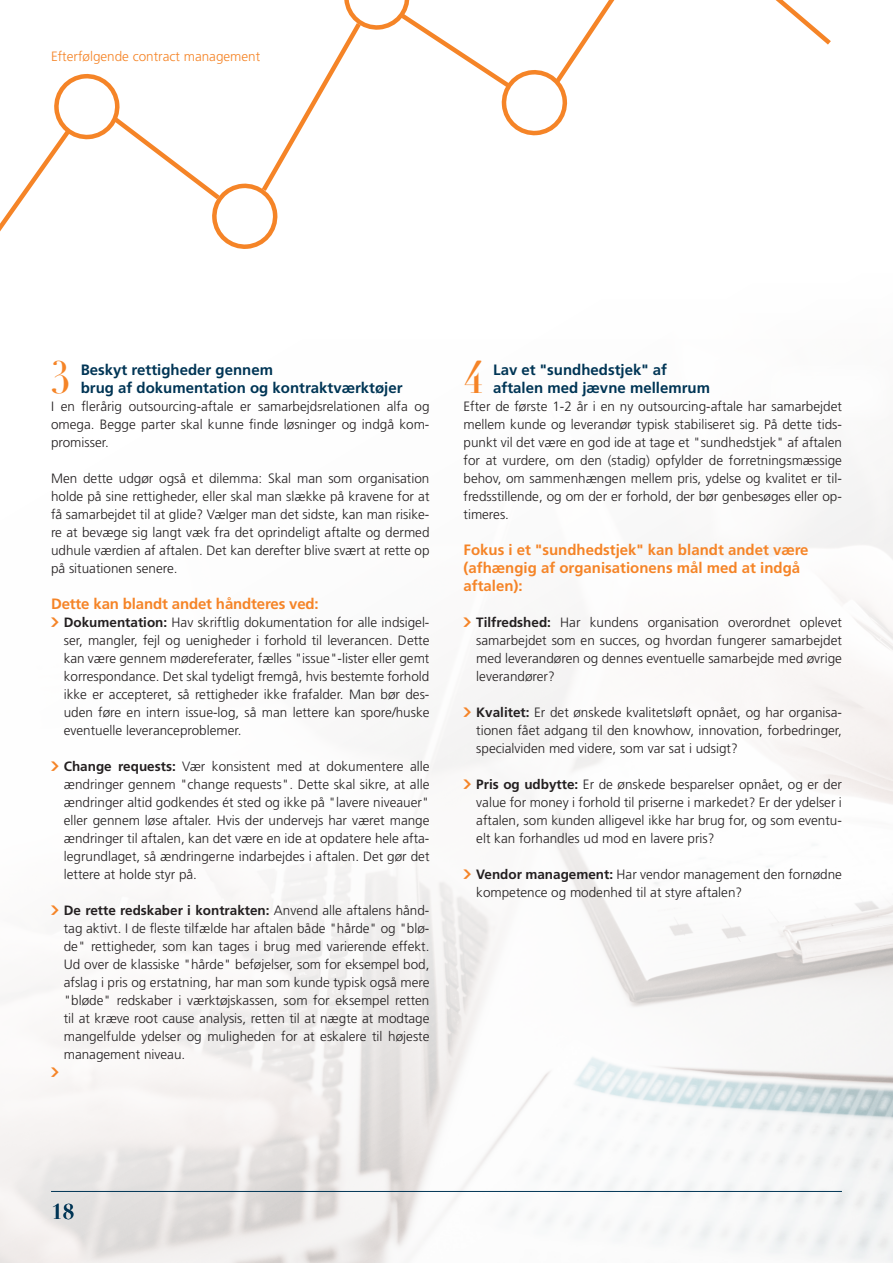
<style>
.page{position:relative;width:893px;height:1263px;background:#fff}
.page>*{position:absolute;margin:0;border:0;box-sizing:border-box;transform-origin:0 0}
.Overskrift{font:45px "Didot LT Std Headline";color:#f58427}
.t1{font:700 21px "Didot LT Std";color:#003555}
.Rubrik{font:700 15px/18px "Frutiger LT Std";color:#f58427}
.Rubrik-2{font:700 15px/18px "Frutiger LT Std";color:#003555}
.Brødtekst{font:300 13.5px/18px "Frutiger LT Std";color:#231f20;text-align:justify}
.t2{font:300 13.5px "Frutiger LT Std";color:#f58427}
.t3{font:13.5px "KR Pil 3";color:#f58427}
.s1{font-family:"KR Pil 3";font-weight:400;color:#f58427}
.s2{font-weight:700}
</style>
<div class="page">
<img style="left:0;top:470px;width:893px;height:793px">
<hr style="left:51px;top:1191px;width:791px;height:1px;background:#003555">
<svg style="left:0;top:0;width:615px;height:249px"></svg>
<svg style="left:775px;top:0;width:56px;height:45px"></svg>
<p class="t2" style="left:51px;top:49px;width:211px">Efterfølgende contract management</p>
<p class="Overskrift" style="left:51px;top:350px;width:21px">3</p>
<p class="Overskrift" style="left:463px;top:350px;width:22px">4</p>
<p class="Rubrik-2" style="left:493px;top:361px;width:218px">Lav et "sundhedstjek" af aftalen med jævne mellemrum</p>
<p class="Brødtekst" style="left:463px;top:398px;width:380px">Efter de første 1-2 år i en ny outsourcing-aftale har samarbejdet mellem kunde og leverandør typisk stabiliseret sig. På dette tids&shy;punkt vil det være en god ide at tage et "sundhedstjek" af aftalen for at vurdere, om den (stadig) opfylder de forretningsmæssige behov, om sammenhængen mellem pris, ydelse og kvalitet er til&shy;fredsstillende, og om der er forhold, der bør genbesøges eller op&shy;timeres.</p>
<p class="Rubrik" style="left:463px;top:541px;width:347px">Fokus i et "sundhedstjek" kan blandt andet være (afhængig af organisationens mål med at indgå aftalen):</p>
<p class="Brødtekst" style="left:476px;top:614px;width:367px;text-indent:-13px"><span class="s1">•</span> <span class="s2">Tilfredshed:</span> Har kundens organisation overordnet oplevet samarbejdet som en succes, og hvordan fungerer samarbejdet med leverandøren og dennes eventuelle samarbejde med øvrige leverandører?</p>
<p class="Brødtekst" style="left:476px;top:704px;width:367px;text-indent:-13px"><span class="s1">•</span> <span class="s2">Kvalitet:</span> Er det ønskede kvalitetsløft opnået, og har organisa&shy;tionen fået adgang til den knowhow, innovation, forbedringer, specialviden med videre, som var sat i udsigt?</p>
<p class="Brødtekst" style="left:476px;top:776px;width:367px;text-indent:-13px"><span class="s1">•</span> <span class="s2">Pris og udbytte:</span> Er de ønskede besparelser opnået, og er der value for money i forhold til priserne i markedet? Er der ydelser i aftalen, som kunden alligevel ikke har brug for, og som eventu&shy;elt kan forhandles ud mod en lavere pris?</p>
<p class="Brødtekst" style="left:476px;top:866px;width:367px;text-indent:-13px"><span class="s1">•</span> <span class="s2">Vendor management:</span> Har vendor management den fornødne kompetence og modenhed til at styre aftalen?</p>
<p class="Rubrik-2" style="left:81px;top:361px;width:323px">Beskyt rettigheder gennem<br>brug af dokumentation og kontraktværktøjer</p>
<p class="Brødtekst" style="left:51px;top:398px;width:380px">I en flerårig outsourcing-aftale er samarbejdsrelationen alfa og omega. Begge parter skal kunne finde løsninger og indgå kom&shy;promisser.</p>
<p class="Brødtekst" style="left:51px;top:470px;width:380px">Men dette udgør også et dilemma: Skal man som organisation holde på sine rettigheder, eller skal man slække på kravene for at få samarbejdet til at glide? Vælger man det sidste, kan man risike&shy;re at bevæge sig langt væk fra det oprindeligt aftalte og dermed udhule værdien af aftalen. Det kan derefter blive svært at rette op på situationen senere.</p>
<p class="Rubrik" style="left:51px;top:595px;width:269px">Dette kan blandt andet håndteres ved:</p>
<p class="Brødtekst" style="left:64px;top:614px;width:367px;text-indent:-13px"><span class="s1">•</span> <span class="s2">Dokumentation:</span> Hav skriftlig dokumentation for alle indsigel&shy;ser, mangler, fejl og uenigheder i forhold til leverancen. Dette kan være gennem mødereferater, fælles "issue"-lister eller gemt korrespondance. Det skal tydeligt fremgå, hvis bestemte forhold ikke er accepteret, så rettigheder ikke frafalder. Man bør des&shy;uden føre en intern issue-log, så man lettere kan spore/huske eventuelle leveranceproblemer.</p>
<p class="Brødtekst" style="left:64px;top:758px;width:367px;text-indent:-13px"><span class="s1">•</span> <span class="s2">Change requests:</span> Vær konsistent med at dokumentere alle ændringer gennem "change requests". Dette skal sikre, at alle ændringer altid godkendes ét sted og ikke på "lavere niveauer" eller gennem løse aftaler. Hvis der undervejs har været mange ændringer til aftalen, kan det være en ide at opdatere hele afta&shy;legrundlaget, så ændringerne indarbejdes i aftalen. Det gør det lettere at holde styr på.</p>
<p class="Brødtekst" style="left:64px;top:902px;width:367px;text-indent:-13px"><span class="s1">•</span> <span class="s2">De rette redskaber i kontrakten:</span> Anvend alle aftalens hånd&shy;tag aktivt. I de fleste tilfælde har aftalen både "hårde" og "blø&shy;de" rettigheder, som kan tages i brug med varierende effekt.<br>Ud over de klassiske "hårde" beføjelser, som for eksempel bod, afslag i pris og erstatning, har man som kunde typisk også mere "bløde" redskaber i værktøjskassen, som for eksempel retten til at kræve root cause analysis, retten til at nægte at modtage mangelfulde ydelser og muligheden for at eskalere til højeste management niveau.</p>
<p class="t3" style="left:51px;top:1067px;width:9px">•</p>
<h2 class="t1" style="left:51px;top:1198px;width:25px">18</h2>
</div>
